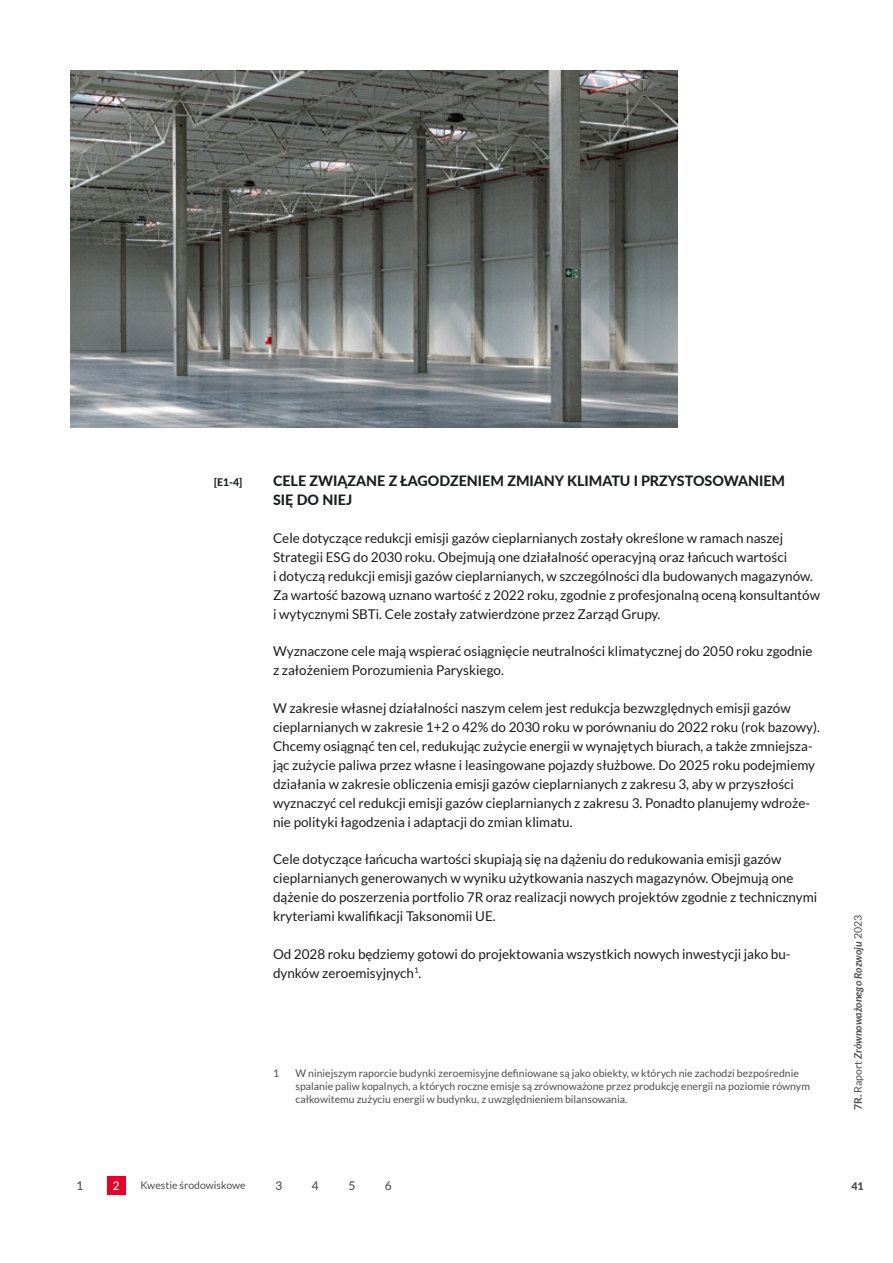
<style>
.page{position:relative;width:893px;height:1263px;background:#fff}
.page>*{position:absolute;margin:0;border:0;box-sizing:border-box;transform-origin:0 0}
.t1{font:800 14.25px/18.9px "Lato";color:#1b1d1e}
.t2{font:13.5px/18.9px "Lato";color:#1c1c1c}
.t3{font:500 12px "Lato";color:#4e4e4e}
.t4{font:500 12px "Lato";color:#fff}
.t5{font:10.5px/12.6px "Lato";color:#4e4e4e}
.t6{font:italic 700 10.5px "Lato";color:#4e4e4e}
.t7{font:800 10.5px "Lato";color:#1b1d1e}
.t8{font:900 10.5px "Lato";color:#4e4e4e}
.s1{font-style:normal}
.s2{font-weight:400;font-style:normal}
</style>
<div class="page">
<div style="left:107px;top:1176px;width:19px;height:19px;background:#e90029"></div>
<img style="left:70px;top:70px;width:607px;height:358px">
<p class="t7" style="left:214px;top:475px;width:30px">[E1-4]</p>
<p class="t1" style="left:273px;top:471px;width:514px">CELE ZWIĄZANE Z ŁAGODZENIEM ZMIANY KLIMATU I PRZYSTOSOWANIEM<br>SIĘ DO NIEJ</p>
<p class="t2" style="left:273px;top:529px;width:549px">Cele dotyczące redukcji emisji gazów cieplarnianych zostały określone w ramach naszej Strategii ESG do 2030 roku. Obejmują one działalność operacyjną oraz łańcuch wartości<br>i dotyczą redukcji emisji gazów cieplarnianych, w szczególności dla budowanych magazynów.<br>Za wartość bazową uznano wartość z 2022 roku, zgodnie z profesjonalną oceną konsultantów i wytycznymi SBTi. Cele zostały zatwierdzone przez Zarząd Grupy.</p>
<p class="t2" style="left:273px;top:642px;width:541px">Wyznaczone cele mają wspierać osiągnięcie neutralności klimatycznej do 2050 roku zgodnie z założeniem Porozumienia Paryskiego.</p>
<p class="t2" style="left:273px;top:699px;width:548px">W zakresie własnej działalności naszym celem jest redukcja bezwzględnych emisji gazów cieplarnianych w zakresie 1+2 o 42% do 2030 roku w porównaniu do 2022 roku (rok bazowy).<br>Chcemy osiągnąć ten cel, redukując zużycie energii w wynajętych biurach, a także zmniejsza&shy;jąc zużycie paliwa przez własne i leasingowane pojazdy służbowe. Do 2025 roku podejmiemy działania w zakresie obliczenia emisji gazów cieplarnianych z zakresu 3, aby w przyszłości wyznaczyć cel redukcji emisji gazów cieplarnianych z zakresu 3. Ponadto planujemy wdroże&shy;nie polityki łagodzenia i adaptacji do zmian klimatu.</p>
<p class="t2" style="left:273px;top:850px;width:546px">Cele dotyczące łańcucha wartości skupiają się na dążeniu do redukowania emisji gazów cieplarnianych generowanych w wyniku użytkowania naszych magazynów. Obejmują one dążenie do poszerzenia portfolio 7R oraz realizacji nowych projektów zgodnie z technicznymi kryteriami kwalifikacji Taksonomii UE.</p>
<p class="t2" style="left:273px;top:944px;width:519px">Od 2028 roku będziemy gotowi do projektowania wszystkich nowych inwestycji jako bu&shy;dynków zeroemisyjnych<sup>1</sup>.</p>
<p class="t5" style="left:273px;top:1067px;width:8px">1</p>
<p class="t5" style="left:296px;top:1067px;width:516px">W niniejszym raporcie budynki zeroemisyjne definiowane są jako obiekty, w których nie zachodzi bezpośrednie spalanie paliw kopalnych, a których roczne emisje są zrównoważone przez produkcję energii na poziomie równym całkowitemu zużyciu energii w budynku, z uwzględnieniem bilansowania.</p>
<p class="t6" style="left:852px;top:1110px;width:197px;rotate:-90deg"><span class="s1">7R.</span> <span class="s2">Raport</span> Zrównoważonego Rozwoju <span class="s2">2023</span></p>
<p class="t3" style="left:76px;top:1177px;width:8px">1</p>
<p class="t4" style="left:113px;top:1177px;width:8px">2</p>
<p class="t5" style="left:140px;top:1179px;width:107px">Kwestie środowiskowe</p>
<p class="t3" style="left:275px;top:1177px;width:8px">3</p>
<p class="t3" style="left:312px;top:1177px;width:8px">4</p>
<p class="t3" style="left:348px;top:1177px;width:8px">5</p>
<p class="t3" style="left:385px;top:1177px;width:8px">6</p>
<p class="t8" style="left:851px;top:1180px;width:14px">41</p>
</div>
